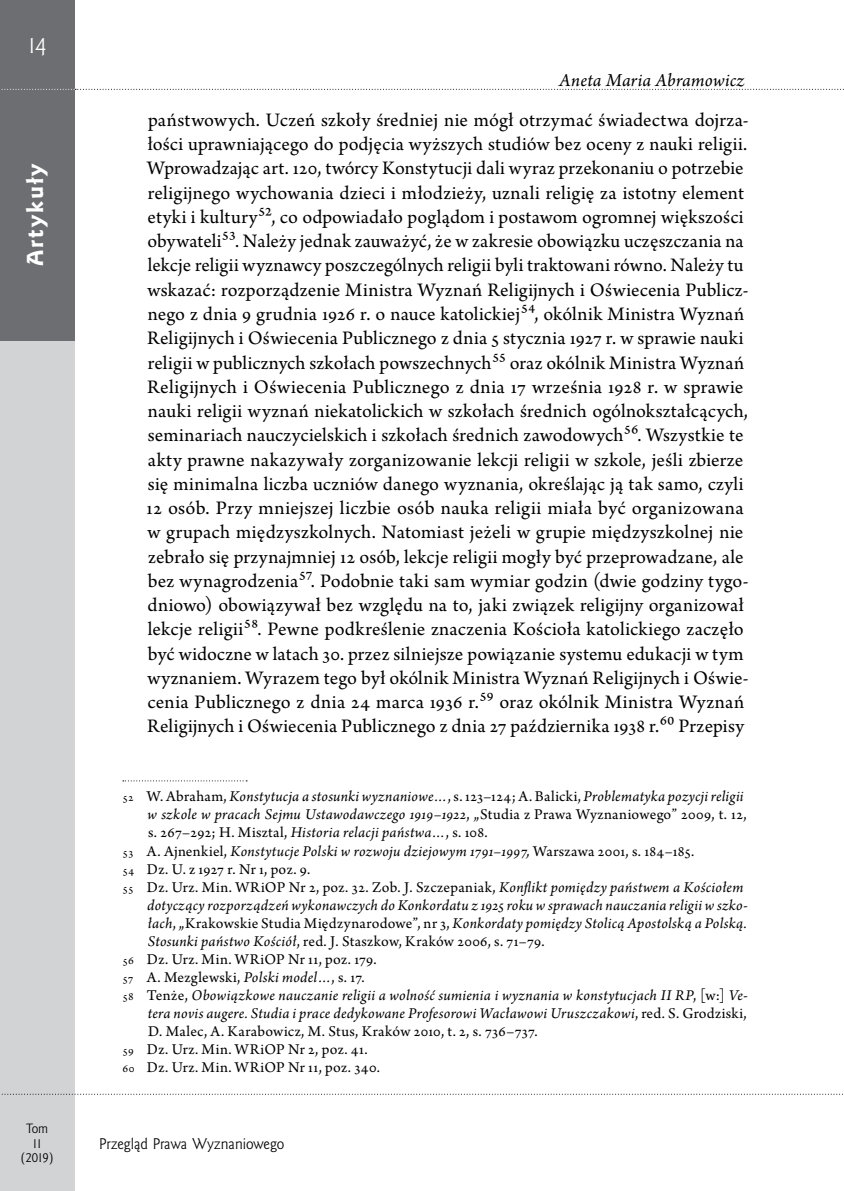
<style>
.page{position:relative;width:844px;height:1191px;background:#fff}
.page>*{position:absolute;margin:0;border:0;box-sizing:border-box;transform-origin:0 0}
.t1{font:21px "Goldy EFN Heavy";letter-spacing:.1em;color:#fff}
.t2{font:21px "Goldy EFN";color:#fff}
.t3{font:20.12px/24.3px "Arno Pro";letter-spacing:.01em;color:#000}
.t4{font:italic 19.25px "Arno Pro";letter-spacing:.01em;color:#000}
.t5{font:italic 15.75px "Arno Pro";letter-spacing:.015em;color:#000}
.t6{font:15.75px "Arno Pro";letter-spacing:.02em;color:#000}
.t7{font:14px "Goldy EFN";color:#000}
.t8{font:12.25px/14.7px "Goldy EFN";color:#000;text-align:center}
.s1{font-style:normal;font-size:12.25px}
.s2{font-style:normal}
.s3{font-style:italic}
.s4{font-size:12.25px}
</style>
<div class="page">
<div style="left:0;top:0;width:74px;height:1191px;background:#d1d3d4"></div>
<div style="left:0;top:0;width:74px;height:89px;background:#6d6e71"></div>
<svg style="left:2px;top:1093px;width:841px;height:1px"></svg>
<div style="left:0;top:89px;width:75px;height:251px;background:#6d6e71"></div>
<svg style="left:123px;top:780px;width:124px;height:1px"></svg>
<svg style="left:1px;top:89px;width:843px;height:1px"></svg>
<p class="t2" style="left:28px;top:33px;width:20px">14</p>
<p class="t1" style="left:22px;top:266px;width:105px;rotate:-90deg">Artykuły</p>
<p class="t8" style="left:21px;top:1121px;width:34px">Tom<br>11 (2019)</p>
<p class="t4" style="left:559px;top:70px;width:187px">Aneta Maria Abramowicz</p>
<p class="t3" style="left:146px;top:109px;width:603px">państwowych. Uczeń szkoły średniej nie mógł otrzymać świadectwa dojrza&shy;łości uprawniającego do podjęcia wyższych studiów bez oceny z nauki religii.<br>Wprowadzając art. 120, twórcy Konstytucji dali wyraz przekonaniu o potrzebie religijnego wychowania dzieci i młodzieży, uznali religię za istotny element etyki i kultury52, co odpowiadało poglądom i postawom ogromnej większości obywateli53. Należy jednak zauważyć, że w zakresie obowiązku uczęszczania na lekcje religii wyznawcy poszczególnych religii byli traktowani równo. Należy tu wskazać: rozporządzenie Ministra Wyznań Religijnych i Oświecenia Publicz&shy;nego z dnia 9 grudnia 1926 r. o nauce katolickiej54, okólnik Ministra Wyznań Religijnych i Oświecenia Publicznego z dnia 5 stycznia 1927 r. w sprawie nauki religii w publicznych szkołach powszechnych55 oraz okólnik Ministra Wyznań Religijnych i Oświecenia Publicznego z dnia 17 września 1928 r. w sprawie nauki religii wyznań niekatolickich w szkołach średnich ogólnokształcących, seminariach nauczycielskich i szkołach średnich zawodowych56. Wszystkie te akty prawne nakazywały zorganizowanie lekcji religii w szkole, jeśli zbierze się minimalna liczba uczniów danego wyznania, określając ją tak samo, czyli 12 osób. Przy mniejszej liczbie osób nauka religii miała być organizowana w grupach międzyszkolnych. Natomiast jeżeli w grupie międzyszkolnej nie zebrało się przynajmniej 12 osób, lekcje religii mogły być przeprowadzane, ale bez wynagrodzenia57. Podobnie taki sam wymiar godzin (dwie godziny tygo&shy;dniowo) obowiązywał bez względu na to, jaki związek religijny organizował lekcje religii58. Pewne podkreślenie znaczenia Kościoła katolickiego zaczęło być widoczne w latach 30. przez silniejsze powiązanie systemu edukacji w tym wyznaniem. Wyrazem tego był okólnik Ministra Wyznań Religijnych i Oświe&shy;cenia Publicznego z dnia 24 marca 1936 r.59 oraz okólnik Ministra Wyznań Religijnych i Oświecenia Publicznego z dnia 27 października 1938 r.60 Przepisy</p>
<p class="t5" style="left:122px;top:787px;width:622px"><span class="s1">52</span> <span class="s2">W. Abraham,</span> Konstytucja a stosunki wyznaniowe…<span class="s2">, s. 123–124; A. Balicki,</span> Problematyka pozycji religii</p>
<p class="t5" style="left:148px;top:805px;width:600px">w szkole w pracach Sejmu Ustawodawczego 1919–1922<span class="s2">, „Studia z Prawa Wyznaniowego” 2009, t. 12,</span></p>
<p class="t6" style="left:148px;top:823px;width:341px">s. 267–292; H. Misztal, <span class="s3">Historia relacji państwa…</span>, s. 108.</p>
<p class="t5" style="left:122px;top:841px;width:573px"><span class="s1">53</span> <span class="s2">A. Ajnenkiel,</span> Konstytucje Polski w rozwoju dziejowym 1791–1997, <span class="s2">Warszawa 2001, s. 184–185.</span></p>
<p class="t6" style="left:122px;top:860px;width:189px"><span class="s4">54</span> Dz. U. z 1927 r. Nr 1, poz. 9.</p>
<p class="t6" style="left:122px;top:878px;width:622px"><span class="s4">55</span> Dz. Urz. Min. WRiOP Nr 2, poz. 32. Zob. J. Szczepaniak, <span class="s3">Konflikt pomiędzy państwem a Kościołem</span></p>
<p class="t5" style="left:147px;top:895px;width:602px">dotyczący rozporządzeń wykonawczych do Konkordatu z 1925 roku w sprawach nauczania religii w szko-</p>
<p class="t5" style="left:148px;top:914px;width:600px">łach<span class="s2">, „Krakowskie Studia Międzynarodowe”, nr 3,</span> Konkordaty pomiędzy Stolicą Apostolską a Polską.</p>
<p class="t6" style="left:148px;top:932px;width:398px"><span class="s3">Stosunki państwo Kościół</span>, red. J. Staszkow, Kraków 2006, s. 71–79.</p>
<p class="t6" style="left:122px;top:950px;width:256px"><span class="s4">56</span> Dz. Urz. Min. WRiOP Nr 11, poz. 179.</p>
<p class="t6" style="left:122px;top:968px;width:244px"><span class="s4">57</span> A. Mezglewski, <span class="s3">Polski model…</span>, s. 17.</p>
<p class="t5" style="left:122px;top:986px;width:626px"><span class="s1">58</span> <span class="s2">Tenże,</span> Obowiązkowe nauczanie religii a wolność sumienia i wyznania w konstytucjach II RP<span class="s2">, [w:]</span> Ve-</p>
<p class="t5" style="left:148px;top:1004px;width:600px">tera novis augere. Studia i prace dedykowane Profesorowi Wacławowi Uruszczakowi<span class="s2">, red. S. Grodziski,</span></p>
<p class="t6" style="left:148px;top:1022px;width:391px">D. Malec, A. Karabowicz, M. Stus, Kraków 2010, t. 2, s. 736–737.</p>
<p class="t6" style="left:122px;top:1040px;width:247px"><span class="s4">59</span> Dz. Urz. Min. WRiOP Nr 2, poz. 41.</p>
<p class="t6" style="left:123px;top:1058px;width:259px"><span class="s4">60</span> Dz. Urz. Min. WRiOP Nr 11, poz. 340.</p>
<p class="t7" style="left:99px;top:1134px;width:186px">Przegląd Prawa Wyznaniowego</p>
</div>
